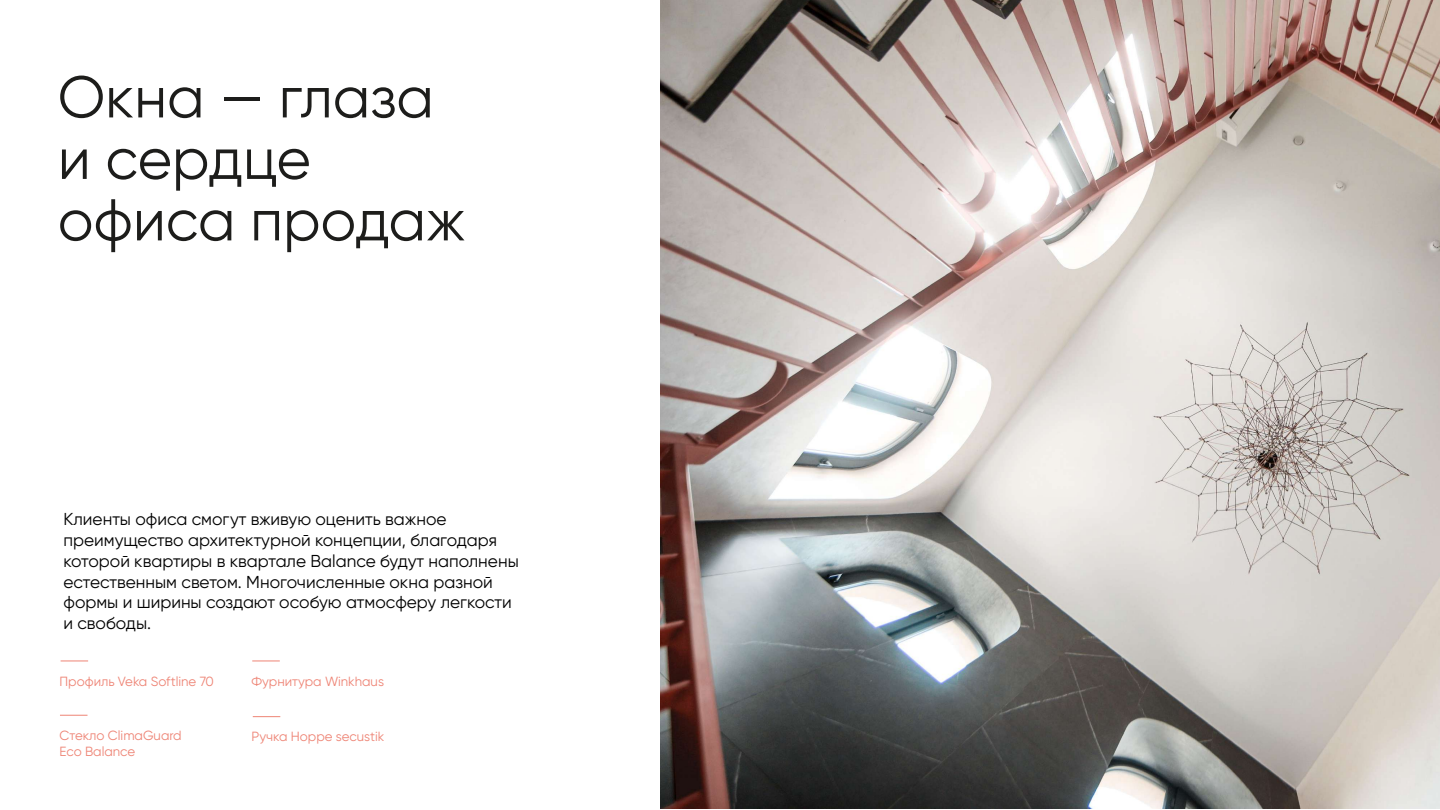
<style>
.page{position:relative;width:1440px;height:810px;background:#fff}
.page>*{position:absolute;margin:0;border:0;box-sizing:border-box;transform-origin:0 0}
.t1{font:58.8px/61.5px "Gilroy";color:#1d1d1b}
.t2{font:17.25px/20.7px "Gilroy";color:#000}
.t3{font:13.27px "Gilroy";color:#ee8475}
</style>
<div class="page">
<img style="left:660px;top:0;width:780px;height:809px">
<svg style="left:61px;top:661px;width:27px;height:1px"></svg>
<svg style="left:252px;top:661px;width:28px;height:1px"></svg>
<svg style="left:253px;top:716px;width:27px;height:1px"></svg>
<svg style="left:60px;top:715px;width:28px;height:1px"></svg>
<h1 class="t1" style="left:58px;top:66px;width:409px">Окна — глаза и сердце офиса продаж</h1>
<p class="t2" style="left:63px;top:509px;width:457px">Клиенты офиса смогут вживую оценить важное преимущество архитектурной концепции, благодаря которой квартиры в квартале Balance будут наполнены естественным светом. Многочисленные окна разной формы и ширины создают особую атмосферу легкости и свободы.</p>
<p class="t3" style="left:60px;top:673px;width:156px">Профиль Veka Softline 70</p>
<p class="t3" style="left:252px;top:673px;width:134px">Фурнитура Winkhaus</p>
<p class="t3" style="left:60px;top:727px;width:124px">Стекло ClimaGuard</p>
<p class="t3" style="left:252px;top:729px;width:134px">Ручка Hoppe secustik</p>
<p class="t3" style="left:60px;top:743px;width:77px">Eco Balance</p>
</div>
